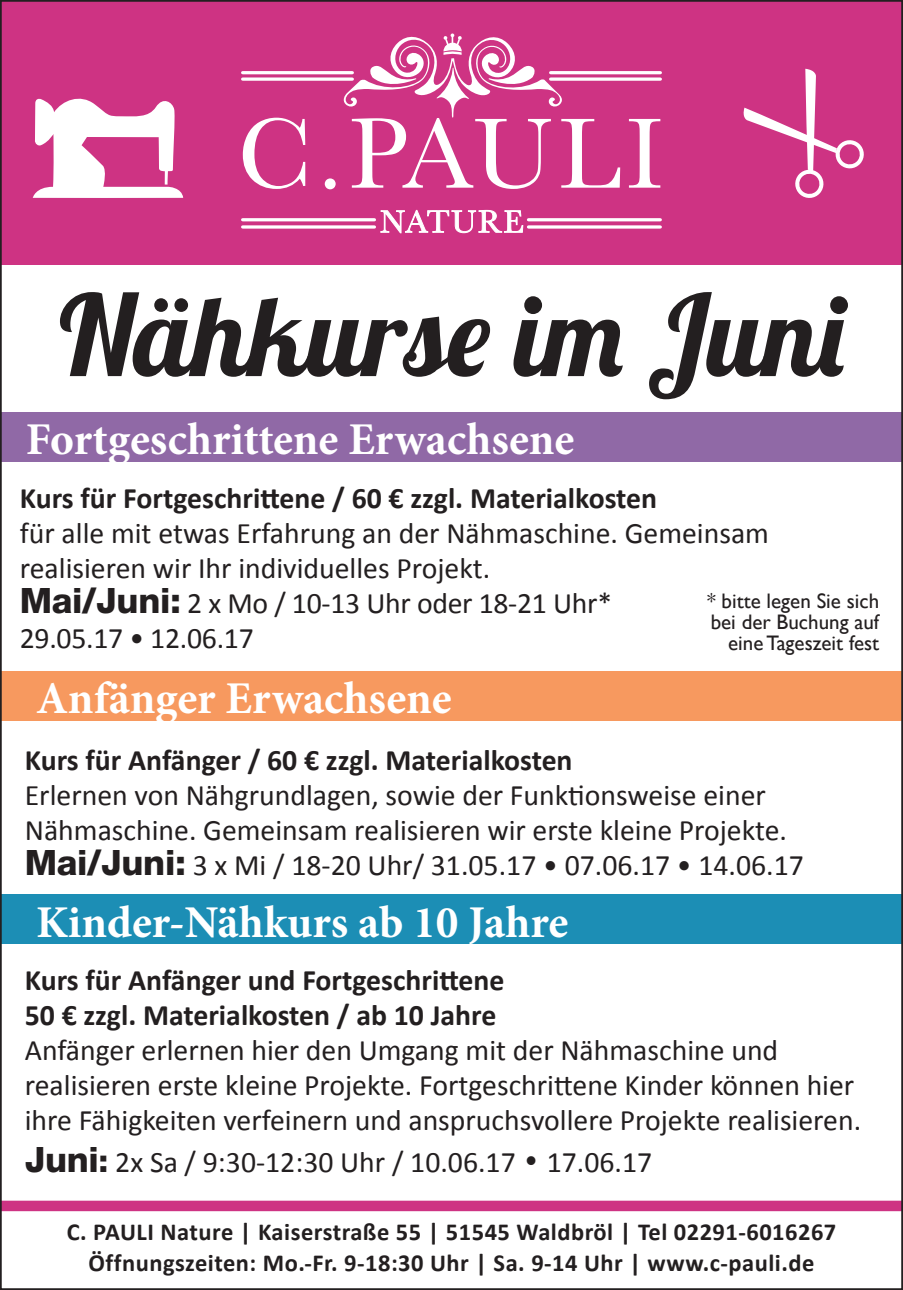
<style>
.page{position:relative;width:903px;height:1290px;background:#fff}
.page>*{position:absolute;margin:0;border:0;box-sizing:border-box;transform-origin:0 0}
.t1{font:112px "Lobster 1.4";color:#231f20}
.t2{font:700 45.5px "Minion Pro";color:#fff}
.t3{font:29.75px/35px "Calibri";color:#231f20}
.t4{font:700 29.75px/35px "Calibri";color:#231f20}
.t5{font:700 24.5px/31.5px "Calibri";letter-spacing:.02em;color:#231f20;text-align:center}
.t6{font:21px/21px "Gill Sans";color:#231f20;text-align:right}
.s1{font-family:"Helvetica Neue";font-weight:800;font-size:35px}
.s2{font-family:"Helvetica Neue";font-weight:800;font-size:31.5px}
.s3{font-family:"Futura BT";font-weight:300}
</style>
<div class="page">
<div style="left:0;top:0;width:903px;height:265px;background:#ce3383"></div>
<svg style="left:243px;top:118px;width:62px;height:71px"></svg>
<svg style="left:325px;top:178px;width:11px;height:11px"></svg>
<svg style="left:629px;top:119px;width:31px;height:69px"></svg>
<svg style="left:380px;top:209px;width:144px;height:24px"></svg>
<hr style="left:243px;top:218px;width:131px;height:3px;background:#fff">
<svg style="left:243px;top:77px;width:99px;height:4px"></svg>
<hr style="left:243px;top:71px;width:109px;height:3px;background:#fff">
<svg style="left:620px;top:77px;width:40px;height:4px"></svg>
<hr style="left:551px;top:71px;width:109px;height:3px;background:#fff">
<svg style="left:243px;top:225px;width:131px;height:4px"></svg>
<hr style="left:528px;top:218px;width:132px;height:3px;background:#fff">
<svg style="left:528px;top:225px;width:132px;height:4px"></svg>
<svg style="left:342px;top:33px;width:278px;height:156px"></svg>
<svg style="left:33px;top:98px;width:150px;height:100px"></svg>
<svg style="left:743px;top:69px;width:121px;height:129px"></svg>
<div style="left:0;top:1200px;width:903px;height:11px;background:#ce3383"></div>
<div style="left:0;top:894px;width:903px;height:50px;background:#1c8eb5"></div>
<div style="left:0;top:412px;width:903px;height:50px;background:#9069a6"></div>
<div style="left:0;top:671px;width:903px;height:49px;background:#f7995f"></div>
<h1 class="t1" style="left:59px;top:264px;width:786px">Nähkurse im Juni</h1>
<h2 class="t2" style="left:26px;top:407px;width:550px">Fortgeschrittene Erwachsene</h2>
<p class="t4" style="left:20px;top:480px;width:639px">Kurs für Fortgeschrittene / 60 € zzgl. Materialkosten</p>
<p class="t3" style="left:20px;top:515px;width:751px">für alle mit etwas Erfahrung an der Nähmaschine. Gemeinsam realisieren wir Ihr individuelles Projekt.<br><span class="s1">Mai/Juni:</span> 2 x Mo / 10-13 Uhr oder 18-21 Uhr*<br>29.05.17 • 12.06.17</p>
<p class="t6" style="left:707px;top:590px;width:174px">* bitte legen Sie sich bei der Buchung auf eine Tageszeit fest</p>
<h2 class="t2" style="left:36px;top:666px;width:417px">Anfänger Erwachsene</h2>
<p class="t4" style="left:25px;top:742px;width:549px">Kurs für Anfänger / 60 € zzgl. Materialkosten</p>
<p class="t3" style="left:25px;top:778px;width:781px">Erlernen von Nähgrundlagen, sowie der Funktionsweise einer<br>Nähmaschine. Gemeinsam realisieren wir erste kleine Projekte.<br><span class="s1">Mai/Juni:</span> 3 x Mi / 18-20 Uhr/ 31.05.17 • 07.06.17 • 14.06.17</p>
<h2 class="t2" style="left:36px;top:890px;width:534px">Kinder-Nähkurs ab 10 Jahre</h2>
<p class="t4" style="left:25px;top:963px;width:481px">Kurs für Anfänger und Fortgeschrittene<br>50 € zzgl. Materialkosten / ab 10 Jahre</p>
<p class="t3" style="left:25px;top:1033px;width:838px">Anfänger erlernen hier den Umgang mit der Nähmaschine und realisieren erste kleine Projekte. Fortgeschrittene Kinder können hier ihre Fähigkeiten verfeinern und anspruchsvollere Projekte realisieren.</p>
<p class="t3" style="left:25px;top:1145px;width:629px"><span class="s1">Juni</span><span class="s2">:</span> 2x Sa / 9:30-12:30 Uhr / 10.06.17 <span class="s3">•</span> 17.06.17</p>
<p class="t5" style="left:67px;top:1216px;width:771px">C. PAULI Nature | Kaiserstraße 55 | 51545 Waldbröl | Tel 02291-6016267<br>Öffnungszeiten: Mo.-Fr. 9-18:30 Uhr | Sa. 9-14 Uhr | www.c-pauli.de</p>
</div>
